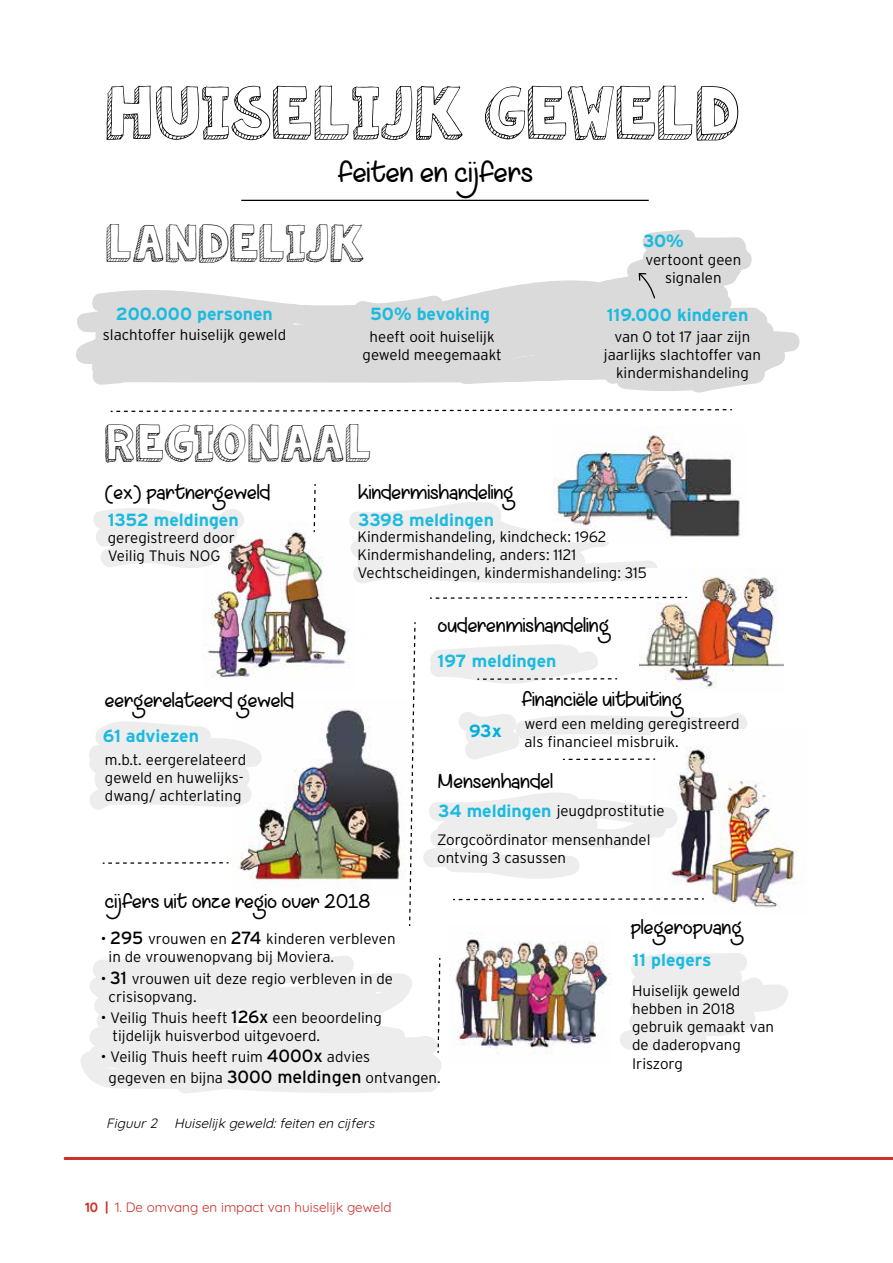
<style>
.page{position:relative;width:893px;height:1263px;background:#fff}
.page>*{position:absolute;margin:0;border:0;box-sizing:border-box;transform-origin:0 0}
.t1{font:50.4px "KG Summer Sunshine";color:#000}
.t2{font:35.25px "KG Summer Sunshine";color:#000}
.t3{font:28.95px "Lazy Spring Day Demo";color:#000}
.t4{font:20.1px "Lazy Spring Day Demo";color:#000}
.t5{font:700 17.55px "Interstate";color:#1dbadf}
.t6{font:700 17.55px "Interstate";color:#00b0db}
.t7{font:300 15.15px/18.1px "Interstate";color:#000}
.t8{font:300 13.5px "Quicksand";color:#cb322c}
.t9{font:italic 300 13.5px "Quicksand";color:#000}
.s1{font-weight:400;font-size:17.55px}
</style>
<div class="page">
<img style="left:207px;top:523px;width:143px;height:155px">
<svg style="left:76px;top:290px;width:176px;height:95px;fill:#dadada"></svg>
<div style="left:252px;top:305px;width:92px;height:78px;background:#dadada"></div>
<svg style="left:93px;top:508px;width:154px;height:63px"></svg>
<svg style="left:345px;top:502px;width:312px;height:84px"></svg>
<img style="left:238px;top:709px;width:167px;height:179px">
<svg style="left:89px;top:719px;width:176px;height:96px"></svg>
<svg style="left:620px;top:953px;width:168px;height:98px"></svg>
<div style="left:92px;top:291px;width:208px;height:68px;background:#dadada"></div>
<img style="left:450px;top:937px;width:162px;height:117px">
<img style="left:673px;top:762px;width:125px;height:146px">
<img style="left:639px;top:568px;width:145px;height:121px">
<svg style="left:344px;top:230px;width:456px;height:163px"></svg>
<hr style="left:241px;top:200px;width:408px;height:1px;background:#000">
<img style="left:553px;top:427px;width:187px;height:114px">
<svg style="left:111px;top:409px;width:621px;height:3px"></svg>
<svg style="left:313px;top:484px;width:3px;height:48px"></svg>
<svg style="left:430px;top:596px;width:257px;height:3px"></svg>
<svg style="left:409px;top:622px;width:7px;height:304px"></svg>
<svg style="left:453px;top:898px;width:251px;height:3px"></svg>
<svg style="left:103px;top:862px;width:125px;height:2px"></svg>
<svg style="left:459px;top:712px;width:288px;height:50px"></svg>
<svg style="left:423px;top:791px;width:258px;height:90px"></svg>
<svg style="left:81px;top:956px;width:360px;height:137px"></svg>
<svg style="left:430px;top:644px;width:187px;height:40px"></svg>
<hr style="left:64px;top:1157px;width:829px;height:3px;background:#cb322c">
<h1 class="t1" style="left:105px;top:93px;width:635px">HUISELIJK GEWELD</h1>
<h3 class="t3" style="left:338px;top:155px;width:197px">feiten en cijfers</h3>
<h2 class="t2" style="left:105px;top:229px;width:261px">LANDELIJK</h2>
<p class="t5" style="left:643px;top:230px;width:42px">30%</p>
<p class="t7" style="left:645px;top:251px;width:97px;text-align:center">vertoont geen signalen</p>
<p class="t5" style="left:116px;top:303px;width:158px">200.000 personen</p>
<p class="t7" style="left:103px;top:326px;width:185px">slachtoffer huiselijk geweld</p>
<p class="t5" style="left:370px;top:303px;width:121px">50% bevoking</p>
<p class="t7" style="left:363px;top:327px;width:141px;text-align:center">heeft ooit huiselijk geweld meegemaakt</p>
<h2 class="t2" style="left:105px;top:429px;width:268px">REGIONAAL</h2>
<h3 class="t4" style="left:105px;top:480px;width:167px">(ex) partnergeweld</h3>
<h3 class="t4" style="left:358px;top:480px;width:157px">kindermishandeling</h3>
<p class="t5" style="left:607px;top:304px;width:143px">119.000 kinderen</p>
<p class="t7" style="left:604px;top:327px;width:159px;text-align:center">van 0 tot 17 jaar zijn jaarlijks slachtoffer van kindermishandeling</p>
<p class="t5" style="left:108px;top:509px;width:132px">1352 meldingen</p>
<p class="t7" style="left:108px;top:528px;width:129px">geregistreerd door<br>Veilig Thuis NOG</p>
<h3 class="t4" style="left:105px;top:688px;width:190px">eergerelateerd geweld</h3>
<p class="t5" style="left:103px;top:725px;width:98px">61 adviezen</p>
<p class="t7" style="left:105px;top:751px;width:143px">m.b.t. eergerelateerd geweld en huwelijks&shy;dwang/ achterlating</p>
<p class="t5" style="left:358px;top:509px;width:137px">3398 meldingen</p>
<p class="t7" style="left:357px;top:527px;width:291px">Kindermishandeling, kindcheck: 1962<br>Kindermishandeling, anders: 1121<br>Vechtscheidingen, kindermishandeling: 315</p>
<h3 class="t4" style="left:438px;top:613px;width:173px">ouderenmishandeling</h3>
<p class="t5" style="left:438px;top:650px;width:120px">197 meldingen</p>
<h3 class="t4" style="left:522px;top:687px;width:162px">financiële uitbuiting</h3>
<p class="t6" style="left:469px;top:720px;width:34px">93x</p>
<p class="t7" style="left:524px;top:714px;width:217px">werd een melding geregistreerd als financieel misbruik.</p>
<h3 class="t4" style="left:438px;top:769px;width:117px">Mensenhandel</h3>
<p class="t5" style="left:438px;top:800px;width:115px">34 meldingen</p>
<p class="t7" style="left:437px;top:830px;width:215px">Zorgcoördinator mensenhandel ontving 3 casussen</p>
<p class="t7" style="left:557px;top:802px;width:109px">jeugdprostitutie</p>
<h3 class="t4" style="left:105px;top:889px;width:267px">cijfers uit onze regio over 2018</h3>
<p class="t7" style="left:109px;top:930px;width:288px;text-indent:-8px">• <span class="s1">295</span> vrouwen en <span class="s1">274</span> kinderen verbleven in de vrouwenopvang bij Moviera.</p>
<p class="t7" style="left:109px;top:969px;width:286px;text-indent:-8px">• <span class="s1">31</span> vrouwen uit deze regio verbleven in de crisisopvang.</p>
<p class="t7" style="left:113px;top:1008px;width:271px;text-indent:-12px">• Veilig Thuis heeft <span class="s1">126x</span> een beoordeling tijdelijk huisverbod uitgevoerd.</p>
<p class="t7" style="left:109px;top:1046px;width:334px;line-height:21.1px;text-indent:-8px">• Veilig Thuis heeft ruim <span class="s1">4000x</span> advies<br>gegeven en bijna <span class="s1">3000 meldingen</span> ontvangen.</p>
<p class="t9" style="left:106px;top:1112px;width:273px">Figuur2 Huiselij k geweld:feiten en cijfers</p>
<p class="t8" style="left:85px;top:1197px;width:308px">10 | 1. De omvang en impact van huiselijk geweld</p>
<h3 class="t4" style="left:630px;top:915px;width:113px">plegeropvang</h3>
<p class="t5" style="left:632px;top:949px;width:81px">11 plegers</p>
<p class="t7" style="left:632px;top:981px;width:143px">Huiselijk geweld hebben in 2018 gebruik gemaakt van de daderopvang<br>Iriszorg</p>
</div>
